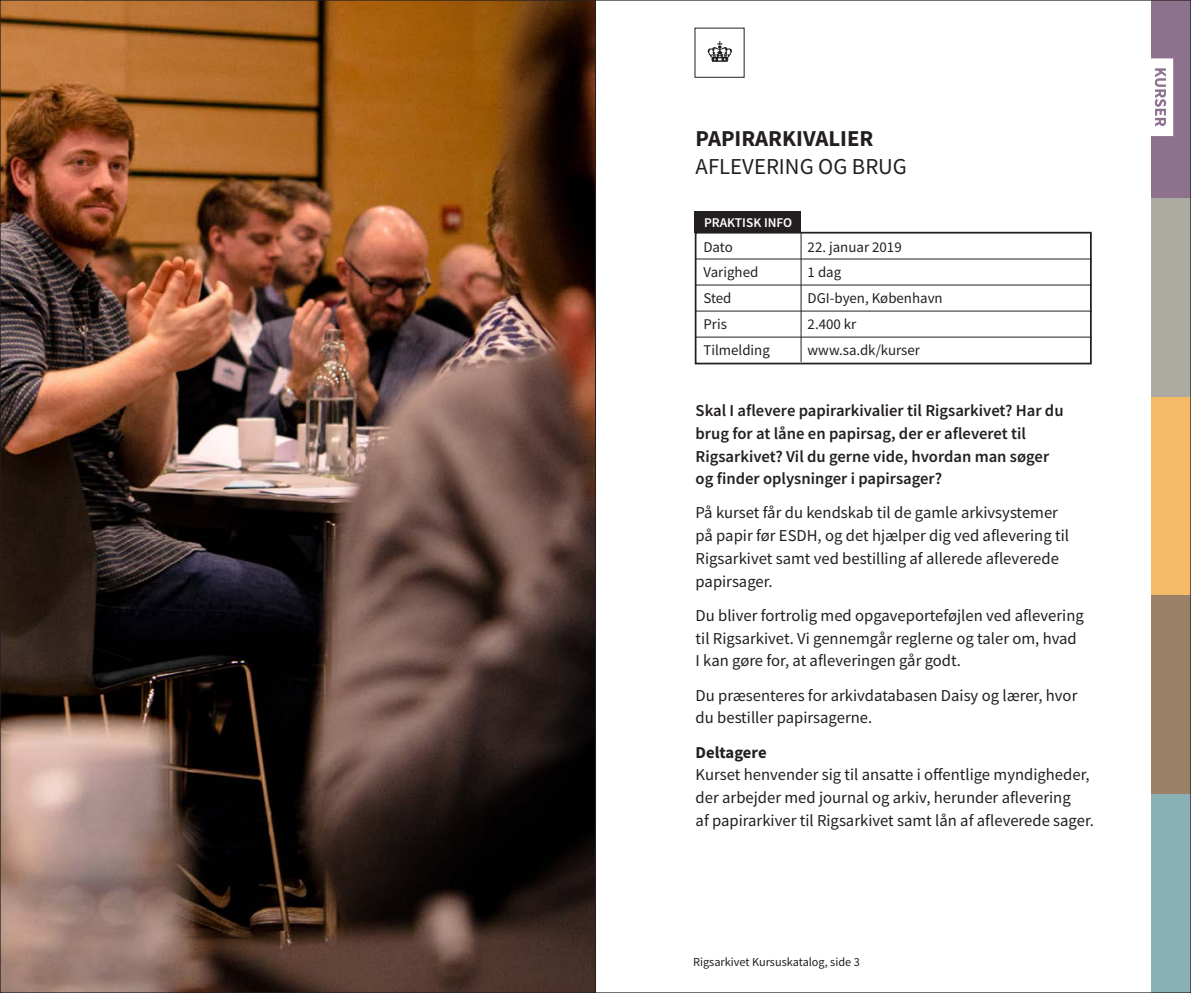
<style>
.page{position:relative;width:1191px;height:993px;background:#fff}
.page>*{position:absolute;margin:0;border:0;box-sizing:border-box;transform-origin:0 0}
.Nyeste_rubrik{font:22.75px/28px "Source Sans Pro";color:#231f20}
.Bokstekst{font:16.62px/22.8px "Source Sans Pro";color:#231f20}
.Bokstekst-2{font:600 16.62px "Source Sans Pro";color:#231f20}
.Bokstekst-3{font:14.88px "Source Sans Pro";color:#231f20}
.Bokstekst-4{font:600 13.47px "Source Sans Pro";color:#fff}
.t1{font:12.25px "Source Sans Pro";color:#231f20}
.s1{font-weight:700}
</style>
<div class="page">
<div style="left:1151px;top:0;width:40px;height:198px;background:#8d728d"></div>
<div style="left:1151px;top:198px;width:40px;height:199px;background:#ababa1"></div>
<div style="left:1151px;top:397px;width:40px;height:198px;background:#f4ba68"></div>
<div style="left:1151px;top:595px;width:40px;height:199px;background:#9b8168"></div>
<div style="left:1151px;top:794px;width:40px;height:198px;background:#89b1b5"></div>
<svg style="left:707px;top:41px;width:25px;height:21px"></svg>
<hr style="left:695px;top:258px;width:396px;height:1px;background:#231f20">
<hr style="left:695px;top:285px;width:396px;height:1px;background:#231f20">
<hr style="left:695px;top:311px;width:396px;height:1px;background:#231f20">
<hr style="left:695px;top:337px;width:396px;height:1px;background:#231f20">
<div style="left:694px;top:232px;width:397px;height:132px;border:2px solid #231f20"></div>
<hr style="left:800px;top:233px;width:1px;height:129px;background:#231f20">
<img style="left:2px;top:2px;width:592px;height:988px">
<svg style="left:1151px;top:58px;width:22px;height:78px;background:#e7e1e7"></svg>
<div style="left:694px;top:211px;width:107px;height:21px;background:#231f20"></div>
<p class="Nyeste_rubrik" style="left:695px;top:124px;width:213px"><span class="s1">PAPIRARKIVALIER<br></span>AFLEVERING OG BRUG</p>
<p class="Bokstekst-4" style="left:704px;top:213px;width:90px">PRAKTISK INFO</p>
<p class="Bokstekst-3" style="left:703px;top:237px;width:31px">Dato</p>
<p class="Bokstekst-3" style="left:807px;top:237px;width:96px">22. januar 2019</p>
<p class="Bokstekst-3" style="left:703px;top:263px;width:56px">Varighed</p>
<p class="Bokstekst-3" style="left:807px;top:263px;width:35px">1 dag</p>
<p class="Bokstekst-3" style="left:703px;top:289px;width:30px">Sted</p>
<p class="Bokstekst-3" style="left:807px;top:289px;width:137px">DGI-byen, København</p>
<p class="Bokstekst-3" style="left:703px;top:315px;width:25px">Pris</p>
<p class="Bokstekst-3" style="left:807px;top:315px;width:50px">2.400 kr</p>
<p class="Bokstekst-3" style="left:703px;top:341px;width:68px">Tilmelding</p>
<p class="Bokstekst-3" style="left:807px;top:341px;width:114px">www.sa.dk/kurser</p>
<p class="Bokstekst-2" style="left:695px;top:399px;width:369px">Skal I aflevere papirarkivalier til Rigsarkivet? Har du</p>
<p class="Bokstekst-2" style="left:695px;top:422px;width:332px">brug for at låne en papirsag, der er afleveret til</p>
<p class="Bokstekst-2" style="left:695px;top:445px;width:355px">Rigsarkivet? Vil du gerne vide, hvordan man søger</p>
<p class="Bokstekst-2" style="left:695px;top:467px;width:248px">og finder oplysninger i papirsager?</p>
<p class="Bokstekst" style="left:695px;top:501px;width:375px">På kurset får du kendskab til de gamle arkivsystemer på papir før ESDH, og det hjælper dig ved aflevering til Rigsarkivet samt ved bestilling af allerede afleverede papirsager.</p>
<p class="Bokstekst" style="left:695px;top:603px;width:390px">Du bliver fortrolig med opgaveporteføjlen ved aflevering til Rigsarkivet. Vi gennemgår reglerne og taler om, hvad<br>I kan gøre for, at afleveringen går godt.</p>
<p class="Bokstekst" style="left:695px;top:683px;width:383px">Du præsenteres for arkivdatabasen Daisy og lærer, hvor du bestiller papirsagerne.</p>
<p class="Bokstekst" style="left:695px;top:740px;width:400px"><span class="s1">Deltagere<br></span>Kurset henvender sig til ansatte i offentlige myndigheder, der arbejder med journal og arkiv, herunder aflevering<br>af papirarkiver til Rigsarkivet samt lån af afleverede sager.</p>
<p class="t1" style="left:693px;top:953px;width:168px">Rigsarkivet Kursuskatalog, side 3</p>
</div>
